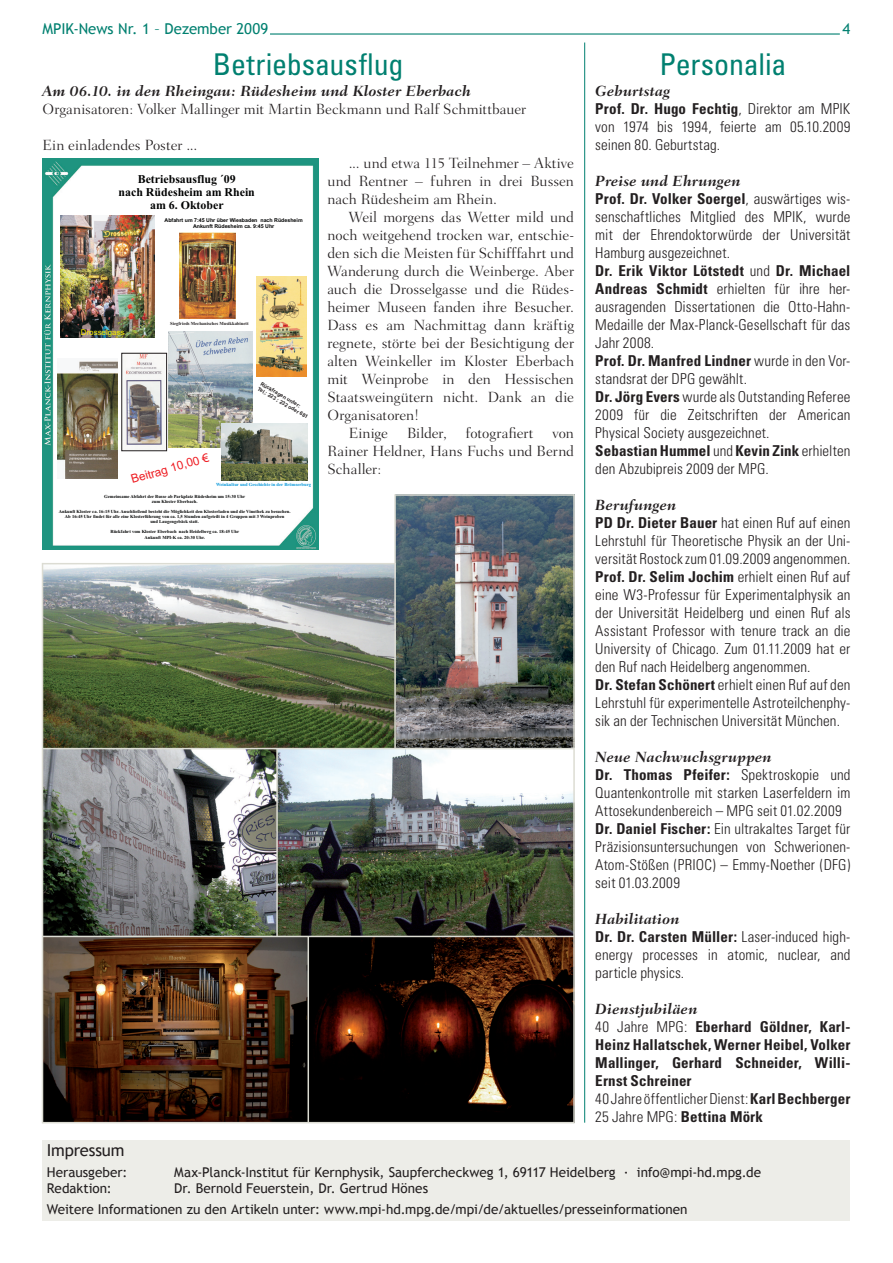
<style>
.page{position:relative;width:893px;height:1263px;background:#fff}
.page>*{position:absolute;margin:0;border:0;box-sizing:border-box;transform-origin:0 0}
.t1{font:condensed 30px "Univers";letter-spacing:-.005em;color:#008070}
.t2{font:16.5px "Trebuchet MS";letter-spacing:-.01em;color:#231f20}
.t3{font:300 condensed 15px/18px "Univers";letter-spacing:.005em;color:#231f20}
.t4{font:300 15px/18px "Fairfield LH";color:#231f20;text-align:justify}
.t5{font:700 condensed 15px/18px "Univers";letter-spacing:.005em;color:#231f20}
.t6{font:italic 700 15px "Fairfield LH";letter-spacing:.005em;color:#231f20}
.t7{font:15px "Trebuchet MS";color:#008070}
.t8{font:13.5px/21.1px "Trebuchet MS";color:#231f20}
.t9{font:700 11.85px/13.2px "Times New Roman";color:#010202;text-align:center}
.t10{font:11.85px "Arial";color:#ee1d23}
.t11{font:7.95px "Arial";color:#fff101}
.t12{font:700 5.25px/5.8px "Arial";color:#010202;text-align:center}
.t13{font:700 5.25px/5.8px "Arial";color:#231f20}
.t14{font:700 4.65px/5.1px "Times New Roman";color:#010202;text-align:center}
.t15{font:700 4.65px "Times New Roman";color:#0095d9}
.t16{font:700 4.65px "Times New Roman";color:#231f20}
.t17{font:700 2.85px "Times New Roman";color:#44a5ae}
.s1{font-weight:700}
.s2{font-weight:300}
</style>
<div class="page">
<hr style="left:270px;top:33px;width:570px;height:2px;background:#008070">
<div style="left:43px;top:1140px;width:807px;height:80px;background:#edede8"></div>
<hr style="left:584px;top:43px;width:1px;height:1080px;background:#008070">
<img style="left:43px;top:159px;width:276px;height:391px">
<img style="left:57px;top:359px;width:60px;height:119px">
<img style="left:60px;top:215px;width:95px;height:122px">
<img style="left:257px;top:276px;width:49px;height:100px">
<img style="left:169px;top:332px;width:84px;height:115px">
<img style="left:221px;top:424px;width:86px;height:57px">
<img style="left:124px;top:355px;width:41px;height:94px">
<div style="left:122px;top:353px;width:45px;height:98px;border:1px solid #231f20"></div>
<img style="left:180px;top:232px;width:56px;height:87px">
<img style="left:396px;top:496px;width:177px;height:252px">
<img style="left:43px;top:564px;width:351px;height:184px">
<img style="left:43px;top:749px;width:530px;height:373px">
<hr style="left:43px;top:563px;width:352px;height:1px;background:#dcdcd3">
<hr style="left:43px;top:748px;width:531px;height:1px;background:#dcdcd3">
<hr style="left:43px;top:936px;width:531px;height:1px;background:#dcdcd3">
<hr style="left:395px;top:494px;width:179px;height:2px;background:#dcdcd3">
<hr style="left:42px;top:563px;width:1px;height:560px;background:#dcdcd3">
<hr style="left:573px;top:494px;width:2px;height:629px;background:#dcdcd3">
<hr style="left:394px;top:494px;width:2px;height:255px;background:#dcdcd3">
<hr style="left:276px;top:748px;width:2px;height:188px;background:#dcdcd3">
<hr style="left:308px;top:936px;width:1px;height:186px;background:#dcdcd3">
<hr style="left:43px;top:1122px;width:531px;height:1px;background:#dcdcd3">
<p class="t7" style="left:43px;top:20px;width:227px">MPIK-News Nr. 1 – Dezember 2009</p>
<h1 class="t1" style="left:213px;top:45px;width:192px">Betriebsausflug</h1>
<h1 class="t1" style="left:659px;top:45px;width:128px">Personalia</h1>
<p class="t7" style="left:843px;top:20px;width:9px">4</p>
<p class="t6" style="left:43px;top:83px;width:430px">Am 06.10. in den Rheingau: Rüdesheim und Kloster Eberbach</p>
<p class="t4" style="left:43px;top:100px;width:485px">Organisatoren: Volker Mallinger mit Martin Beckmann und Ralf Schmittbauer</p>
<p class="t4" style="left:43px;top:136px;width:156px">Ein einladendes Poster ...</p>
<p class="t4" style="left:327px;top:154px;width:248px;text-indent:21px">... und etwa 115 Teilnehmer – Aktive und Rentner – fuhren in drei Bussen nach Rüdesheim am Rhein.</p>
<p class="t4" style="left:349px;top:208px;width:227px">Weil morgens das Wetter mild und</p>
<p class="t4" style="left:327px;top:226px;width:248px">noch weitgehend trocken war, entschie-</p>
<p class="t4" style="left:327px;top:244px;width:248px">den sich die meisten für Schifffahrt und</p>
<p class="t4" style="left:327px;top:262px;width:248px">Wanderung durch die Weinberge. Aber</p>
<p class="t4" style="left:327px;top:280px;width:248px">auch die Drosselgasse und die Rüdes-</p>
<p class="t4" style="left:327px;top:298px;width:248px">heimer Museen fanden ihre Besucher.</p>
<p class="t4" style="left:327px;top:316px;width:248px">Dass es am Nachmittag dann kräftig</p>
<p class="t4" style="left:327px;top:334px;width:248px">regnete, störte bei der Besichtigung der</p>
<p class="t4" style="left:327px;top:352px;width:248px">alten Weinkeller im Kloster Eberbach</p>
<p class="t4" style="left:327px;top:370px;width:248px">mit Weinprobe in den Hessischen</p>
<p class="t4" style="left:327px;top:388px;width:248px">Staatsweingütern nicht. Dank an die</p>
<p class="t4" style="left:327px;top:406px;width:93px">Organisatoren!</p>
<p class="t4" style="left:349px;top:424px;width:41px">Einige</p>
<p class="t4" style="left:407px;top:424px;width:41px">Bilder,</p>
<p class="t4" style="left:466px;top:424px;width:69px">fotografiert</p>
<p class="t9" style="left:119px;top:173px;width:138px">Betriebsausflug ´09<br>nach Rüdesheim am Rhein am 6. Oktober</p>
<p class="t12" style="left:165px;top:218px;width:140px">Abfahrt um 7:45 Uhr über Wiesbaden nach Rüdesheim<br>Ankunft Rüdesheim ca. 9:45 Uhr</p>
<p class="t16" style="left:170px;top:320px;width:80px">Siegfrieds Mechanisches Musikkabinett</p>
<p class="t11" style="left:81px;top:327px;width:45px">Drosselgass</p>
<p class="t17" style="left:260px;top:339px;width:44px;rotate:-5deg">Spielzeug- und E isenbahnmuseum</p>
<p class="t13" style="left:262px;top:381px;width:59px;rotate:30deg">Rückfragen unter:<br>Tel.: 223 ; 232 oder 681</p>
<p class="t4" style="left:327px;top:424px;width:248px;text-indent:225px">von Rainer Heldner, Hans Fuchs und Bernd Schaller:</p>
<p class="t10" style="left:129px;top:472px;width:82px;rotate:-16deg">Beitrag 10,00 €</p>
<p class="t15" style="left:216px;top:482px;width:96px">Weinkultur und Geschichte in der Brömserburg</p>
<p class="t14" style="left:104px;top:494px;width:142px">Gemeinsame Abfahrt der Busse ab Parkplatz Rüdesheim um 15:30 Uhr zum Kloster Eberbach.</p>
<p class="t14" style="left:59px;top:509px;width:233px">Ankunft Kloster ca. 16:15 Uhr. Anschließend besteht die Möglichkeit den Klosterladen und die Vinothek zu besuchen.<br>Ab 16:45 Uhr findet für alle eine Klosterführung von ca. 1,5 Stunden aufgeteilt in 4 Gruppen mit 3 Weinproben<br>und Laugengebäck statt.</p>
<p class="t14" style="left:110px;top:530px;width:130px">Rückfahrt vom Kloster Eberbach nach Heidelberg ca. 18:45 Uhr<br>Ankunft MPI-K ca. 20:30 Uhr.</p>
<p class="t6" style="left:595px;top:83px;width:77px">Geburtstag</p>
<p class="t3" style="left:595px;top:100px;width:257px;text-align:justify"><span class="s1">Prof. Dr. Hugo Fechtig</span>, Direktor am MPIK von 1974 bis 1994, feierte am 05.10.2009 seinen 80. Geburtstag.</p>
<p class="t6" style="left:595px;top:173px;width:147px">Preise und Ehrungen</p>
<p class="t3" style="left:595px;top:190px;width:257px"><span class="s1">Prof. Dr. Volker Soergel</span>, auswärtiges wis&shy;senschaftliches Mitglied des MPIK, wurde mit der Ehrendoktorwürde der Universität Hamburg ausgezeichnet.<br><span class="s1">Dr. Erik Viktor Lötstedt</span> und <span class="s1">Dr. Michael Andreas Schmidt</span> erhielten für ihre her&shy;ausragenden Dissertationen die Otto-Hahn-Medaille der Max-Planck-Gesellschaft für das Jahr 2008.<br><span class="s1">Prof. Dr. Manfred Lindner</span> wurde in den Vor&shy;standsrat der DPG gewählt.<br><span class="s1">Dr. Jörg Evers</span> wurde als Outstanding Referee 2009 für die Zeitschriften der American Physical Society ausgezeichnet.<br><span class="s1">Sebastian Hummel</span> und <span class="s1">Kevin Zink</span> erhielten den Abzubipreis 2009 der MPG.</p>
<p class="t6" style="left:595px;top:497px;width:82px">Berufungen</p>
<p class="t3" style="left:595px;top:514px;width:257px"><span class="s1">PD Dr. Dieter Bauer</span> hat einen Ruf auf einen Lehrstuhl für Theoretische Physik an der Uni&shy;versität Rostock zum 01.09.2009 angenommen.<br><span class="s1">Prof. Dr. Selim Jochim</span> erhielt einen Ruf auf eine W3-Professur für Experimentalphysik an der Universität Heidelberg und einen Ruf als Assistant Professor with tenure track an die University of Chicago. Zum 01.11.2009 hat er den Ruf nach Heidelberg angenommen.<br><span class="s1">Dr. Stefan Schönert</span> erhielt einen Ruf auf den Lehrstuhl für experimentelle Astroteilchenphy&shy;sik an der Technischen Universität München.</p>
<p class="t6" style="left:595px;top:749px;width:178px">Neue Nachwuchsgruppen</p>
<p class="t3" style="left:595px;top:766px;width:257px"><span class="s1">Dr. Thomas Pfeifer:</span> Spektroskopie und Quantenkontrolle mit starken Laserfeldern im Attosekundenbereich – MPG seit 01.02.2009<br><span class="s1">Dr. Daniel Fischer:</span> Ein ultrakaltes Target für Präzisionsuntersuchungen von Schwerionen-Atom-Stößen (PRIOC) – Emmy-Noether (DFG) seit 01.03.2009</p>
<p class="t6" style="left:595px;top:911px;width:86px">Habilitation</p>
<p class="t3" style="left:595px;top:928px;width:257px;text-align:justify"><span class="s1">Dr. Dr. Carsten Müller:</span> Laser-induced high&shy;energy processes in atomic, nuclear, and particle physics.</p>
<p class="t6" style="left:595px;top:1001px;width:104px">Dienstjubiläen</p>
<p class="t5" style="left:595px;top:1018px;width:257px"><span class="s2">40 Jahre MPG:</span> Eberhard Göldner, Karl-Heinz Hallatschek, Werner Heibel, Volker Mallinger, Gerhard Schneider, Willi-Ernst Schreiner<br><span class="s2">40 Jahre öffentlicher Dienst:</span> Karl Bechberger <span class="s2">25 Jahre MPG:</span> Bettina Mörk</p>
<p class="t2" style="left:47px;top:1140px;width:79px">Impressum</p>
<p class="t8" style="left:47px;top:1161px;width:82px">Herausgeber:</p>
<p class="t8" style="left:174px;top:1161px;width:588px">Max-Planck-Institut für Kernphysik, Saupfercheckweg 1, 69117 Heidelberg · info@mpi-hd.mpg.de</p>
<p class="t8" style="left:47px;top:1178px;width:67px">Redaktion:</p>
<p class="t8" style="left:47px;top:1178px;width:642px;text-indent:127px">Dr. Bernold Feuerstein, Dr. Gertrud Hönes<br>Weitere Informationen zu den Artikeln unter: www.mpi-hd.mpg.de/mpi/de/aktuelles/presseinformationen</p>
</div>
